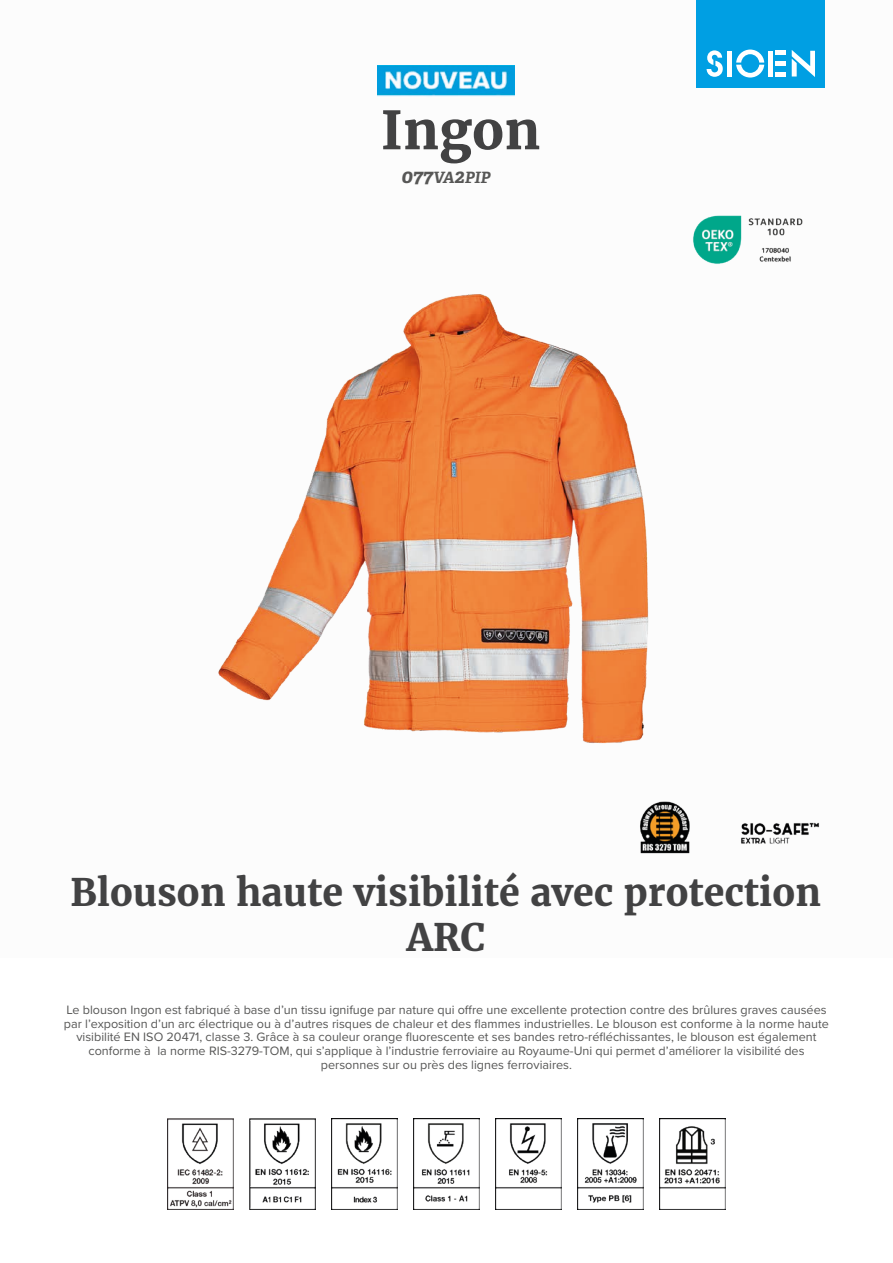
<style>
.page{position:relative;width:893px;height:1263px;background:#fff}
.page>*{position:absolute;margin:0;border:0;box-sizing:border-box;transform-origin:0 0}
.t1{font:700 52.5px "Merriweather";color:#424243}
.t2{font:700 37.5px/45px "Merriweather";color:#424243;text-align:center}
.t3{font:italic 700 15.6px "Adelle";color:#575756}
.t4{font:12.6px/13.6px "Proxima Nova";color:#575756;text-align:center}
.s1{font-size:19.5px}
</style>
<div class="page">
<div style="left:697px;top:0;width:128px;height:88px;background:#009fe3"></div>
<svg style="left:707px;top:50px;width:16px;height:27px"></svg>
<svg style="left:736px;top:50px;width:28px;height:28px"></svg>
<div style="left:727px;top:51px;width:5px;height:26px;background:#fff"></div>
<div style="left:768px;top:51px;width:5px;height:26px;background:#fff"></div>
<div style="left:775px;top:72px;width:11px;height:5px;background:#fff"></div>
<div style="left:775px;top:61px;width:11px;height:5px;background:#fff"></div>
<hr style="left:775px;top:51px;width:11px;height:4px;background:#fff">
<svg style="left:792px;top:50px;width:23px;height:27px"></svg>
<img style="left:741px;top:822px;width:79px;height:22px">
<img style="left:688px;top:817px;width:2px;height:37px">
<img style="left:693px;top:215px;width:110px;height:49px">
<img style="left:167px;top:1118px;width:66px;height:92px">
<img style="left:249px;top:1118px;width:67px;height:92px">
<img style="left:331px;top:1118px;width:66px;height:92px">
<img style="left:413px;top:1118px;width:67px;height:92px">
<img style="left:495px;top:1118px;width:67px;height:92px">
<img style="left:577px;top:1118px;width:67px;height:92px">
<img style="left:659px;top:1118px;width:67px;height:92px">
<img style="left:218px;top:294px;width:470px;height:560px">
<img style="left:377px;top:65px;width:138px;height:32px">
<h1 class="t1" style="left:381px;top:95px;width:161px">Ingon</h1>
<p class="t3" style="left:401px;top:168px;width:91px"><span class="s1">077</span>VA<span class="s1">2</span>PIP</p>
<h2 class="t2" style="left:71px;top:869px;width:752px">Blouson haute visibilité avec protection<br>ARC</h2>
<p class="t4" style="left:64px;top:1002px;width:766px">Le blouson Ingon est fabriqué à base d’un tissu ignifuge par nature qui offre une excellente protection contre des brûlures graves causées par l’exposition d’un arc électrique ou à d’autres risques de chaleur et des flammes industrielles. Le blouson est conforme à la norme haute visibilité EN ISO 20471, classe 3. Grâce à sa couleur orange fluorescente et ses bandes retro-réfléchissantes, le blouson est également conforme à la norme RIS-3279-TOM, qui s’applique à l’industrie ferroviaire au Royaume-Uni qui permet d’améliorer la visibilité des personnes sur ou près des lignes ferroviaires.</p>
</div>
